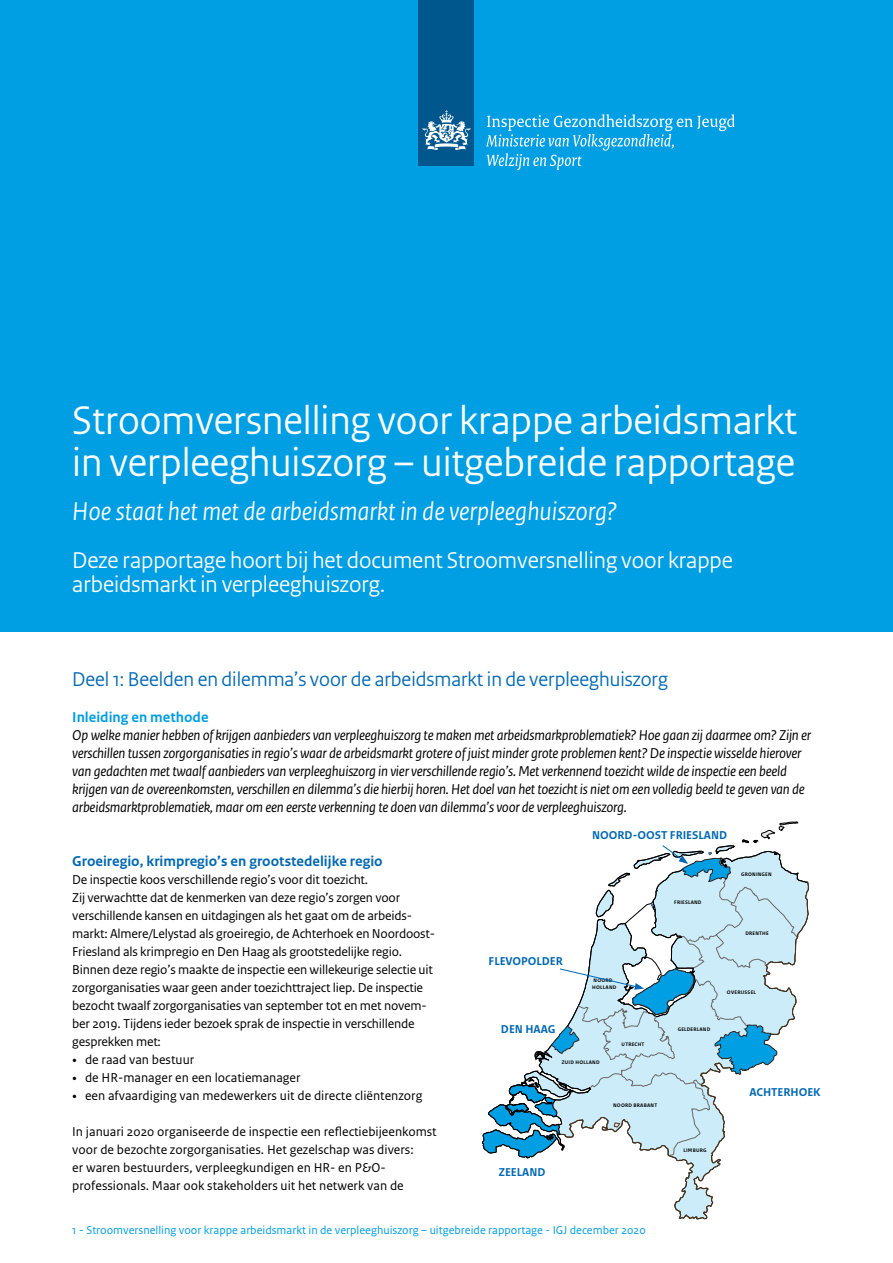
<style>
.page{position:relative;width:893px;height:1263px;background:#fff}
.page>*{position:absolute;margin:0;border:0;box-sizing:border-box;transform-origin:0 0}
.t1{font:42px/42px "Rijksoverheid Sans Heading";color:#fff}
.t2{font:italic 27px "Rijksoverheid Sans Heading";color:#fff}
.t3{font:24px/24px "Rijksoverheid Sans Heading";color:#fff}
.t4{font:21px "Rijksoverheid Sans Heading";color:#0068b3}
.t5{font:italic 15px/18px "Rijksoverheid Sans Text";letter-spacing:-.015em;color:#000}
.t6{font:700 15px "Rijksoverheid Sans Text";color:#0068b3}
.t7{font:700 15px "Rijksoverheid Sans Text";color:#009ee3}
.t8{font:13.5px/18px "Rijksoverheid Sans Text";letter-spacing:-.015em;color:#000}
.t9{font:12px "Rijksoverheid Sans Text";color:#009ee3}
.t10{font:700 12px "Rijksoverheid Sans Text";color:#0068b3}
.t11{font:700 5.4px/6.8px "Rijksoverheid Sans Text";letter-spacing:.04em;color:#000}
.s1{font-family:"Rijksoverheid Serif"}
</style>
<div class="page">
<div style="left:0;top:0;width:893px;height:631px;background:#009ee3"></div>
<svg style="left:731px;top:858px;width:67px;height:23px;background:#cbe5f0"></svg>
<svg style="left:524px;top:881px;width:285px;height:338px"></svg>
<svg style="left:714px;top:1024px;width:63px;height:51px"></svg>
<svg style="left:551px;top:1025px;width:29px;height:29px"></svg>
<svg style="left:482px;top:1078px;width:85px;height:80px"></svg>
<svg style="left:559px;top:845px;width:172px;height:170px"></svg>
<div style="left:419px;top:0;width:55px;height:166px;background:#00578e"></div>
<svg style="left:423px;top:110px;width:47px;height:40px"></svg>
<svg style="left:486px;top:114px;width:249px;height:56px"></svg>
<h1 class="t1" style="left:72px;top:400px;width:726px">Stroomversnelling voor krappe arbeidsmarkt in verpleeghuiszorg – uitgebreide rapportage</h1>
<h2 class="t2" style="left:72px;top:496px;width:546px">Hoe staat het met de arbeidsmarkt in de verpleeghuiszorg?</h2>
<h3 class="t3" style="left:72px;top:548px;width:662px">Deze rapportage hoort bij het document Stroomversnelling voor krappe arbeidsmarkt in verpleeghuiszorg.</h3>
<h3 class="t4" style="left:72px;top:667px;width:597px">Deel 1: Beelden en dilemma’s voor de arbeidsmarkt in de verpleeghuiszorg</h3>
<p class="t7" style="left:72px;top:708px;width:138px">Inleiding en methode</p>
<p class="t5" style="left:72px;top:726px;width:740px">Op welke manier hebben of krijgen aanbieders van verpleeghuiszorg te maken met arbeidsmarkproblematiek? Hoe gaan zij daarmee om? Zijn er verschillen tussen zorgorganisaties in regio’s waar de arbeidsmarkt grotere of juist minder grote problemen kent? De inspectie wisselde hierover van gedachten met twaalf aanbieders van verpleeghuiszorg in vier verschillende regio’s. Met verkennend toezicht wilde de inspectie een beeld krijgen van de overeenkomsten, verschillen en dilemma’s die hierbij horen. Het doel van het toezicht is niet om een volledig beeld te geven van de arbeidsmarktproblematiek, maar om een eerste verkenning te doen van dilemma’s voor de verpleeghuiszorg.</p>
<p class="t6" style="left:72px;top:852px;width:312px">Groeiregio, krimpregio’s en grootstedelijke regio</p>
<p class="t8" style="left:72px;top:871px;width:364px">De inspectie koos verschillende regio’s voor dit toezicht.<br>Zij verwachtte dat de kenmerken van deze regio’s zorgen voor verschillende kansen en uitdagingen als het gaat om de arbeids&shy;markt: Almere/Lelystad als groeiregio, de Achterhoek en Noordoost-Friesland als krimpregio en Den Haag als grootstedelijke regio.<br>Binnen deze regio’s maakte de inspectie een willekeurige selectie uit zorgorganisaties waar geen ander toezichttraject liep. De inspectie bezocht twaalf zorgorganisaties van september tot en met novem&shy;ber 2019. Tijdens ieder bezoek sprak de inspectie in verschillende gesprekken met:</p>
<p class="t8" style="left:72px;top:1051px;width:123px"><span class="s1">•</span> de raad van bestuur</p>
<p class="t8" style="left:72px;top:1069px;width:230px"><span class="s1">•</span> de HR-manager en een locatiemanager</p>
<p class="t8" style="left:72px;top:1087px;width:352px"><span class="s1">•</span> een afvaardiging van medewerkers uit de directe cliëntenzorg</p>
<p class="t8" style="left:72px;top:1123px;width:366px">In januari 2020 organiseerde de inspectie een reflectiebijeenkomst voor de bezochte zorgorganisaties. Het gezelschap was divers:<br>er waren bestuurders, verpleegkundigen en HR- en P&amp;O&shy;professionals. Maar ook stakeholders uit het netwerk van de</p>
<p class="t10" style="left:488px;top:955px;width:76px">FLEVOPOLDER</p>
<p class="t10" style="left:501px;top:1022px;width:56px">DEN HAAG</p>
<p class="t10" style="left:592px;top:828px;width:136px">NOORD-OOST FRIESLAND</p>
<p class="t11" style="left:674px;top:899px;width:29px">FRIESLAND</p>
<p class="t11" style="left:741px;top:871px;width:32px">GRONINGEN</p>
<p class="t11" style="left:745px;top:930px;width:25px">DRENTHE</p>
<p class="t11" style="left:592px;top:977px;width:26px">NOORD<br>HOLLAND</p>
<p class="t11" style="left:622px;top:1041px;width:24px">UTRECHT</p>
<p class="t11" style="left:678px;top:1026px;width:34px">GELDERLAND</p>
<p class="t11" style="left:727px;top:989px;width:30px">OVERIJSSEL</p>
<p class="t11" style="left:562px;top:1059px;width:39px">ZUID HOLLAND</p>
<p class="t11" style="left:613px;top:1101px;width:46px">NOORD BRABANT</p>
<p class="t10" style="left:499px;top:1165px;width:48px">ZEELAND</p>
<p class="t11" style="left:683px;top:1147px;width:25px">LIMBURG</p>
<p class="t10" style="left:749px;top:1085px;width:73px">ACHTERHOEK</p>
<p class="t9" style="left:72px;top:1223px;width:575px">1 - Stroomversnelling voor krappe arbeidsmarkt in de verpleeghuiszorg – uitgebreide rapportage - IGJ december 2020</p>
</div>
